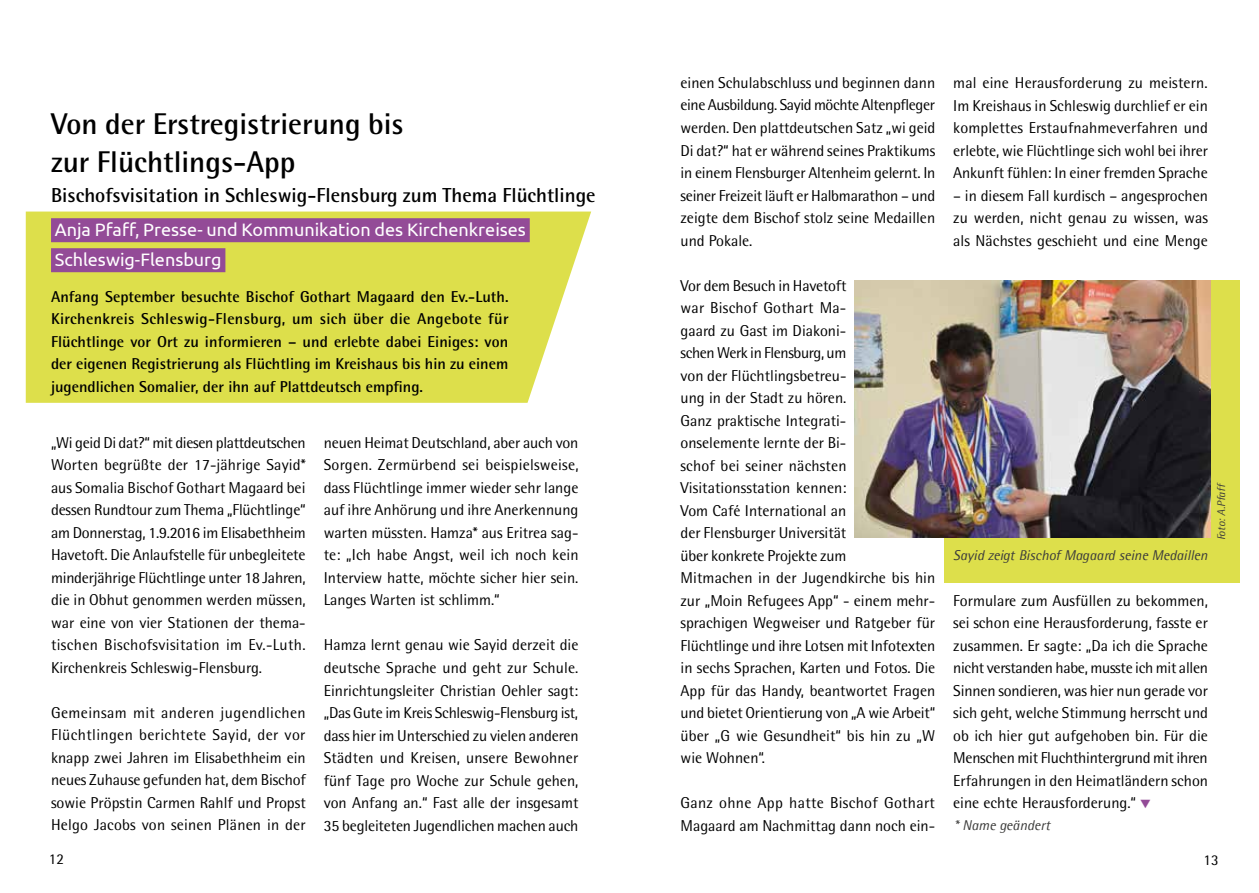
<style>
.page{position:relative;width:1259px;height:893px;background:#fff}
.page>*{position:absolute;margin:0;border:0;box-sizing:border-box;transform-origin:0 0}
.t1{font:700 30px/37.5px "Rotis Semi Sans";color:#000}
.t2{font:700 20.25px "Rotis Semi Sans";color:#000}
.t3{font:18px/30px "Ubuntu";color:#fff}
.t4{font:15.75px/22.5px "Rotis Semi Sans";color:#000;text-align:justify}
.t5{font:700 15.75px/22.5px "Rotis Semi Sans";color:#000;text-align:justify}
.t6{font:15px "Rotis Semi Sans";color:#000}
.t7{font:italic 14.25px "Agfa Rotis Semisans";color:#3c3c3b}
.t8{font:italic 11.25px "Agfa Rotis Semisans";color:#3c3c3b}
.s1{color:#934b97}
</style>
<div class="page">
<svg style="left:26px;top:212px;width:565px;height:191px;fill:#dddf4b"></svg>
<div style="left:51px;top:218px;width:479px;height:24px;background:#934b97"></div>
<div style="left:51px;top:248px;width:174px;height:24px;background:#934b97"></div>
<div style="left:944px;top:280px;width:295px;height:303px;background:#dddf4b"></div>
<img style="left:855px;top:280px;width:355px;height:258px">
<h1 class="t1" style="left:51px;top:105px;width:354px">Von der Erstregistrierung bis zur Flüchtlings-App</h1>
<p class="t2" style="left:51px;top:183px;width:546px">Bischofsvisitation in Schleswig-Flensburg zum Thema Flüchtlinge</p>
<p class="t3" style="left:55px;top:214px;width:473px">Anja Pfaff, Presse- und Kommunikation des Kirchenkreises<br>Schleswig-Flensburg</p>
<p class="t5" style="left:51px;top:285px;width:459px">Anfang September besuchte Bischof Gothart Magaard den Ev.-Luth.<br>Kirchenkreis Schleswig-Flensburg, um sich über die Angebote für Flüchtlinge vor Ort zu informieren – und erlebte dabei Einiges: von der eigenen Registrierung als Flüchtling im Kreishaus bis hin zu einem jugendlichen Somalier, der ihn auf Plattdeutsch empfing.</p>
<p class="t4" style="left:51px;top:431px;width:256px">„Wi geid Di dat?“ mit diesen plattdeutschen Worten begrüßte der 17-jährige Sayid* aus Somalia Bischof Gothart Magaard bei dessen Rundtour zum Thema „Flüchtlinge“ am Donnerstag, 1.9.2016 im Elisabethheim Havetoft. Die Anlaufstelle für unbegleitete minderjährige Flüchtlinge unter 18 Jahren, die in Obhut genommen werden müssen, war eine von vier Stationen der thema&shy;tischen Bischofsvisitation im Ev.-Luth.<br>Kirchenkreis Schleswig-Flensburg.</p>
<p class="t4" style="left:51px;top:701px;width:256px">Gemeinsam mit anderen jugendlichen Flüchtlingen berichtete Sayid, der vor knapp zwei Jahren im Elisabethheim ein neues Zuhause gefunden hat, dem Bischof sowie Pröpstin Carmen Rahlf und Propst Helgo Jacobs von seinen Plänen in der</p>
<p class="t4" style="left:324px;top:431px;width:256px">neuen Heimat Deutschland, aber auch von Sorgen. Zermürbend sei beispielsweise, dass Flüchtlinge immer wieder sehr lange auf ihre Anhörung und ihre Anerkennung warten müssten. Hamza* aus Eritrea sag&shy;te: „Ich habe Angst, weil ich noch kein Interview hatte, möchte sicher hier sein.<br>Langes Warten ist schlimm.“</p>
<p class="t4" style="left:324px;top:634px;width:256px">Hamza lernt genau wie Sayid derzeit die deutsche Sprache und geht zur Schule.<br>Einrichtungsleiter Christian Oehler sagt: „Das Gute im Kreis Schleswig-Flensburg ist, dass hier im Unterschied zu vielen anderen Städten und Kreisen, unsere Bewohner fünf Tage pro Woche zur Schule gehen, von Anfang an.“ Fast alle der insgesamt 35 begleiteten Jugendlichen machen auch</p>
<p class="t4" style="left:680px;top:71px;width:256px">einen Schulabschluss und beginnen dann eine Ausbildung. Sayid möchte Altenpfleger werden. Den plattdeutschen Satz „wi geid Di dat?“ hat er während seines Praktikums in einem Flensburger Altenheim gelernt. In seiner Freizeit läuft er Halbmarathon – und zeigte dem Bischof stolz seine Medaillen und Pokale.</p>
<p class="t4" style="left:680px;top:274px;width:256px;text-align:left">Vor dem Besuch in Havetoft<br>war Bischof Gothart Ma-<br>gaard zu Gast im Diakoni-<br>schen Werk in Flensburg, um<br>von der Flüchtlingsbetreu-<br>ung in der Stadt zu hören.<br>Ganz praktische Integrati-<br>onselemente lernte der Bi-<br>schof bei seiner nächsten<br>Visitationsstation kennen:<br>Vom Café International an<br>der Flensburger Universität<br>über konkrete Projekte zum<br>Mitmachen in der Jugendkirche bis hin zur „Moin Refugees App“ - einem mehr&shy;sprachigen Wegweiser und Ratgeber für<br>Flüchtlinge und ihre Lotsen mit Infotexten in sechs Sprachen, Karten und Fotos. Die<br>App für das Handy, beantwortet Fragen und bietet Orientierung von „A wie Arbeit“ über „G wie Gesundheit“ bis hin zu „W wie Wohnen“.</p>
<p class="t4" style="left:680px;top:791px;width:256px">Ganz ohne App hatte Bischof Gothart<br>Magaard am Nachmittag dann noch ein-</p>
<p class="t4" style="left:953px;top:71px;width:256px">mal eine Herausforderung zu meistern.<br>Im Kreishaus in Schleswig durchlief er ein komplettes Erstaufnahmeverfahren und erlebte, wie Flüchtlinge sich wohl bei ihrer Ankunft fühlen: In einer fremden Sprache</p>
<p class="t4" style="left:953px;top:184px;width:256px">– in diesem Fall kurdisch – angesprochen zu werden, nicht genau zu wissen, was als Nächstes geschieht und eine Menge</p>
<p class="t7" style="left:953px;top:547px;width:256px">Sayid zeigt Bischof Magaard seine Medaillen</p>
<p class="t8" style="left:1214px;top:540px;width:59px;rotate:-90deg">Foto: A.Pfaff</p>
<p class="t4" style="left:953px;top:589px;width:256px">Formulare zum Ausfüllen zu bekommen, sei schon eine Herausforderung, fasste er zusammen. Er sagte: „Da ich die Sprache nicht verstanden habe, musste ich mit allen Sinnen sondieren, was hier nun gerade vor sich geht, welche Stimmung herrscht und ob ich hier gut aufgehoben bin. Für die Menschen mit Fluchthintergrund mit ihren Erfahrungen in den Heimatländern schon eine echte Herausforderung.“ <span class="s1">▼</span></p>
<p class="t7" style="left:954px;top:817px;width:98px">* Name geändert</p>
<p class="t6" style="left:49px;top:850px;width:17px">12</p>
<p class="t6" style="left:1203px;top:851px;width:17px">13</p>
</div>
